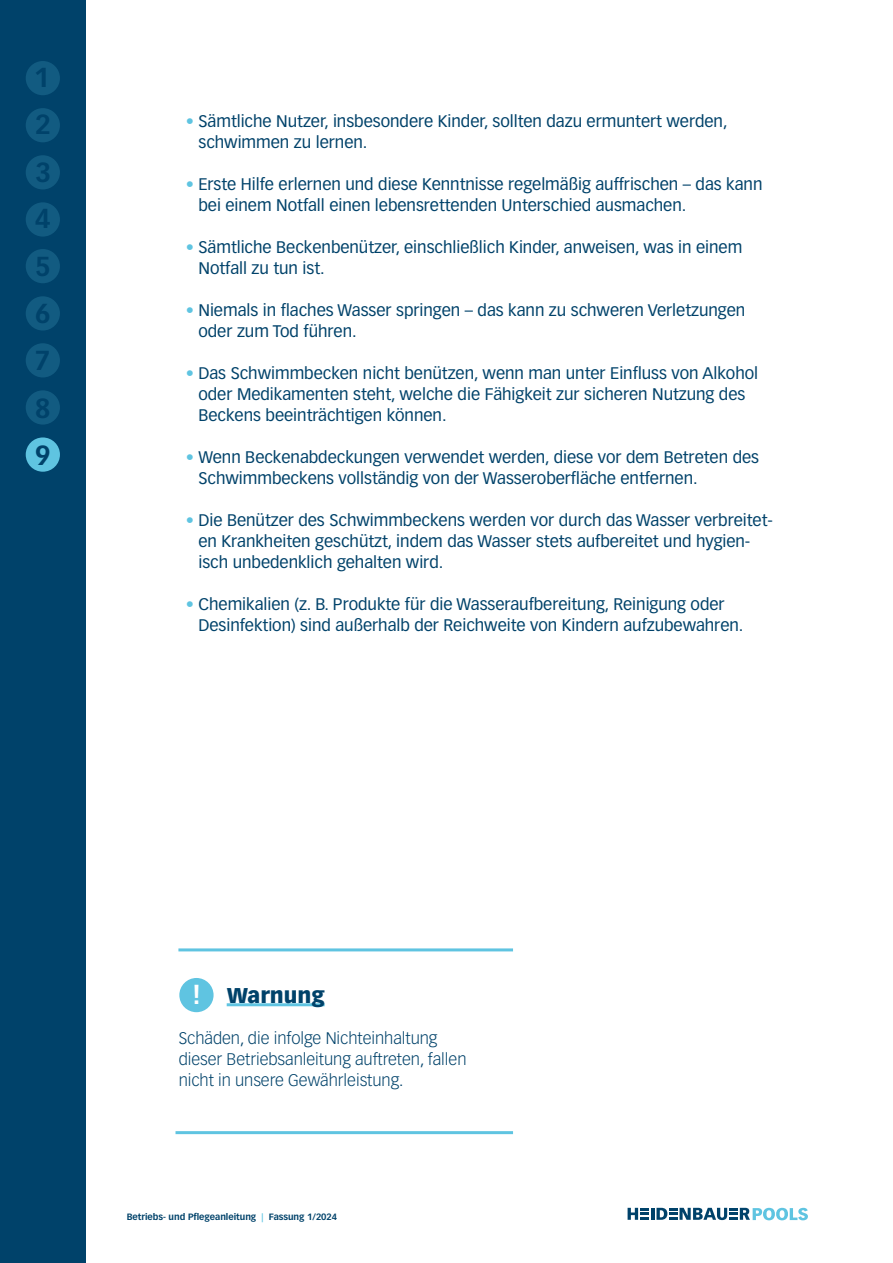
<style>
.page{position:relative;width:893px;height:1263px;background:#fff}
.page>*{position:absolute;margin:0;border:0;box-sizing:border-box;transform-origin:0 0}
.t1{font:700 27px/47.7px "Vectora LT Std";color:#00426a;text-align:justify}
.t2{font:700 27px "Vectora LT Std";color:#fff}
.t3{font:900 21px "Vectora LT Std";color:#00426a}
.t4{font:16.5px/21px "Vectora LT Std";letter-spacing:-.005em;color:#00426a}
.t5{font:300 16.5px/21px "Vectora LT Std";letter-spacing:-.005em;color:#00426a}
.t6{font:700 9px "Vectora LT Std";letter-spacing:-.005em;color:#00426a}
.s1{font-weight:700;color:#5fc4e1}
.s2{color:#5fc4e1}
</style>
<div class="page">
<div style="left:0;top:0;width:85px;height:1263px;background:#00426a"></div>
<div style="left:26px;top:61px;width:34px;height:34px;background:#125b81;border-radius:50%"></div>
<div style="left:26px;top:108px;width:34px;height:34px;background:#125b81;border-radius:50%"></div>
<div style="left:26px;top:155px;width:34px;height:34px;background:#125b81;border-radius:50%"></div>
<div style="left:26px;top:343px;width:34px;height:34px;background:#125b81;border-radius:50%"></div>
<div style="left:26px;top:390px;width:34px;height:35px;background:#125b81;border-radius:50%"></div>
<div style="left:26px;top:437px;width:34px;height:35px;background:#5fc4e1;border-radius:50%"></div>
<div style="left:26px;top:296px;width:34px;height:34px;background:#125b81;border-radius:50%"></div>
<div style="left:26px;top:202px;width:34px;height:35px;background:#125b81;border-radius:50%"></div>
<div style="left:26px;top:249px;width:34px;height:34px;background:#125b81;border-radius:50%"></div>
<svg style="left:628px;top:1208px;width:180px;height:12px"></svg>
<hr style="left:227px;top:1003px;width:98px;height:3px;background:#5fc4e1">
<div style="left:179px;top:978px;width:35px;height:34px;background:#5fc4e1;border-radius:50%"></div>
<hr style="left:178px;top:948px;width:335px;height:3px;background:#5fc4e1">
<hr style="left:176px;top:1131px;width:337px;height:3px;background:#5fc4e1">
<h1 class="t1" style="left:34px;top:54px;width:19px">1<br>2<br>3</h1>
<h1 class="t1" style="left:35px;top:195px;width:17px">4<br>5</h1>
<h1 class="t1" style="left:35px;top:290px;width:17px">6</h1>
<h1 class="t1" style="left:35px;top:337px;width:17px;line-height:47.1px">7<br>8<br>9</h1>
<p class="t4" style="left:198px;top:111px;width:531px;text-indent:-13px"><span class="s1">•</span> Sämtliche Nutzer, insbesondere Kinder, sollten dazu ermuntert werden, schwimmen zu lernen.</p>
<p class="t4" style="left:198px;top:174px;width:565px;text-indent:-13px"><span class="s1">•</span> Erste Hilfe erlernen und diese Kenntnisse regelmäßig auffrischen – das kann bei einem Notfall einen lebensrettenden Unterschied ausmachen.</p>
<p class="t4" style="left:198px;top:237px;width:545px;text-indent:-13px"><span class="s1">•</span> Sämtliche Beckenbenützer, einschließlich Kinder, anweisen, was in einem<br>Notfall zu tun ist.</p>
<p class="t4" style="left:198px;top:300px;width:548px;text-indent:-13px"><span class="s1">•</span> Niemals in flaches Wasser springen – das kann zu schweren Verletzungen oder zum Tod führen.</p>
<p class="t4" style="left:198px;top:363px;width:561px;text-indent:-13px"><span class="s1">•</span> Das Schwimmbecken nicht benützen, wenn man unter Einfluss von Alkohol oder Medikamenten steht, welche die Fähigkeit zur sicheren Nutzung des<br>Beckens beeinträchtigen können.</p>
<p class="t4" style="left:198px;top:447px;width:562px;text-indent:-13px"><span class="s1">•</span> Wenn Beckenabdeckungen verwendet werden, diese vor dem Betreten des<br>Schwimmbeckens vollständig von der Wasseroberfläche entfernen.</p>
<p class="t4" style="left:198px;top:510px;width:576px;text-indent:-13px"><span class="s1">•</span> Die Benützer des Schwimmbeckens werden vor durch das Wasser verbreitet&shy;en Krankheiten geschützt, indem das Wasser stets aufbereitet und hygien&shy;isch unbedenklich gehalten wird.</p>
<p class="t4" style="left:198px;top:594px;width:546px;text-indent:-13px"><span class="s1">•</span> Chemikalien (z. B. Produkte für die Wasseraufbereitung, Reinigung oder<br>Desinfektion) sind außerhalb der Reichweite von Kindern aufzubewahren.</p>
<h1 class="t2" style="left:192px;top:978px;width:10px">!</h1>
<p class="t3" style="left:227px;top:983px;width:99px">Warnung</p>
<p class="t5" style="left:179px;top:1028px;width:289px">Schäden, die infolge Nichteinhaltung dieser Betriebsanleitung auftreten, fallen nicht in unsere Gewährleistung.</p>
<p class="t6" style="left:127px;top:1211px;width:212px">Betriebs- und Pflegeanleitung <span class="s2">|</span> Fassung 1/2024</p>
</div>
